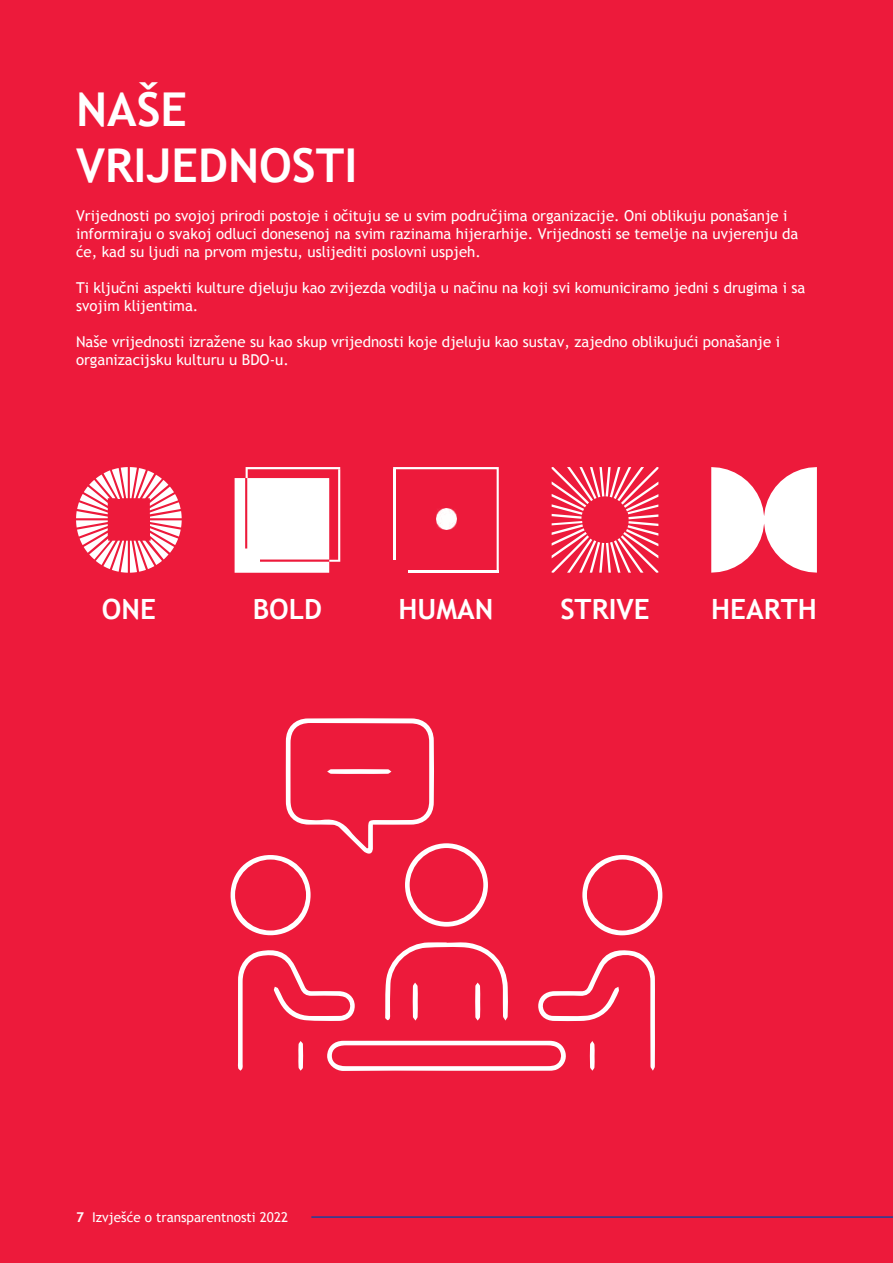
<style>
.page{position:relative;width:893px;height:1263px;background:#ed1a3b}
.page>*{position:absolute;margin:0;border:0;box-sizing:border-box;transform-origin:0 0}
.t1{font:700 46.65px/55.9px "Trebuchet MS";color:#fff}
.t2{font:700 27.9px "Trebuchet MS";color:#fff}
.t3{font:15px/18px "Trebuchet MS";color:#fff}
.t4{font:13.5px "Trebuchet MS";color:#fff}
.s1{font-weight:700}
</style>
<div class="page">
<svg style="left:235px;top:467px;width:105px;height:106px"></svg>
<svg style="left:76px;top:467px;width:106px;height:106px"></svg>
<hr style="left:408px;top:570px;width:91px;height:3px;background:#fff">
<svg style="left:393px;top:467px;width:106px;height:103px"></svg>
<svg style="left:552px;top:467px;width:106px;height:106px"></svg>
<svg style="left:711px;top:467px;width:106px;height:106px"></svg>
<hr style="left:311px;top:1216px;width:582px;height:2px;background:#21409a">
<svg style="left:582px;top:855px;width:81px;height:80px"></svg>
<svg style="left:238px;top:942px;width:417px;height:129px"></svg>
<svg style="left:230px;top:718px;width:258px;height:217px"></svg>
<h1 class="t1" style="left:76px;top:81px;width:283px">NAŠE<br>VRIJEDNOSTI</h1>
<p class="t3" style="left:76px;top:206px;width:724px">Vrijednosti po svojoj prirodi postoje i očituju se u svim područjima organizacije. Oni oblikuju ponašanje i informiraju o svakoj odluci donesenoj na svim razinama hijerarhije. Vrijednosti se temelje na uvjerenju da će, kad su ljudi na prvom mjestu, uslijediti poslovni uspjeh.</p>
<p class="t3" style="left:76px;top:278px;width:731px">Ti ključni aspekti kulture djeluju kao zvijezda vodilja u načinu na koji svi komuniciramo jedni s drugima i sa svojim klijentima.</p>
<p class="t3" style="left:76px;top:332px;width:705px">Naše vrijednosti izražene su kao skup vrijednosti koje djeluju kao sustav, zajedno oblikujući ponašanje i organizacijsku kulturu u BDO-u.</p>
<h2 class="t2" style="left:102px;top:592px;width:56px">ONE</h2>
<h2 class="t2" style="left:253px;top:592px;width:71px">BOLD</h2>
<h2 class="t2" style="left:398px;top:592px;width:96px">HUMAN</h2>
<h2 class="t2" style="left:560px;top:592px;width:91px">STRIVE</h2>
<h2 class="t2" style="left:711px;top:592px;width:107px">HEARTH</h2>
<p class="t4" style="left:76px;top:1209px;width:214px"><span class="s1">7</span> Izvješće o transparentnosti 2022</p>
</div>
